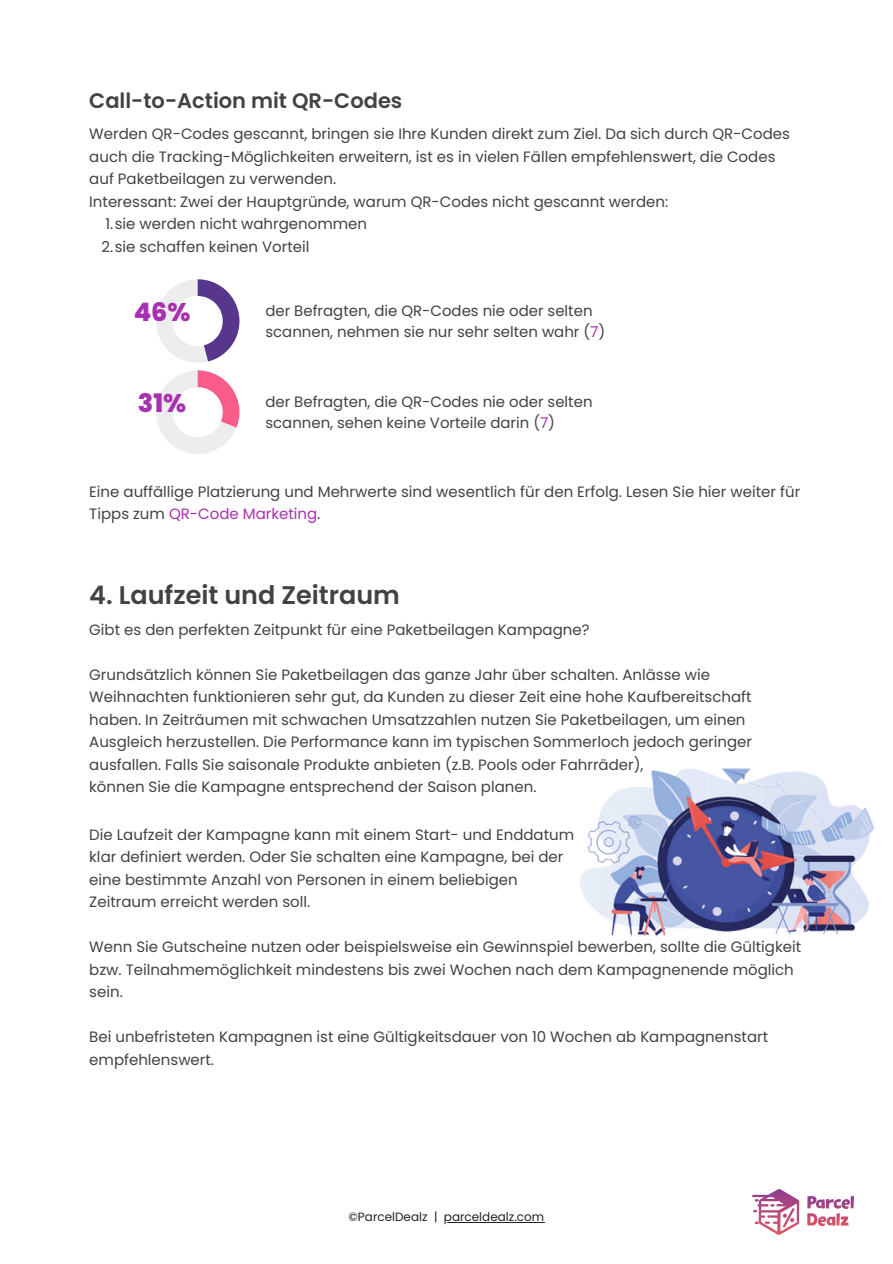
<style>
.page{position:relative;width:893px;height:1264px;background:#fff}
.page>*{position:absolute;margin:0;border:0;box-sizing:border-box;transform-origin:0 0}
.t1{font:600 25.5px "Poppins";color:#3f4440}
.t2{font:800 25.5px "Poppins";color:#a831af}
.t3{font:600 21px "Poppins";color:#3f4440}
.t4{font:15px/22.5px "Poppins";color:#3f4440}
.t5{font:12px "Poppins";color:#222221}
.s1{color:#a831af}
</style>
<div class="page">
<svg style="left:807px;top:1196px;width:46px;height:30px"></svg>
<svg style="left:752px;top:1189px;width:47px;height:45px"></svg>
<svg style="left:156px;top:279px;width:83px;height:84px"></svg>
<svg style="left:156px;top:370px;width:83px;height:84px"></svg>
<img style="left:580px;top:768px;width:295px;height:168px">
<hr style="left:444px;top:1221px;width:100px;height:1px;background:#222221">
<h2 class="t3" style="left:89px;top:86px;width:314px">Call-to-Action mit QR-Codes</h2>
<p class="t4" style="left:89px;top:123px;width:702px">Werden QR-Codes gescannt, bringen sie Ihre Kunden direkt zum Ziel. Da sich durch QR-Codes auch die Tracking-Möglichkeiten erweitern, ist es in vielen Fällen empfehlenswert, die Codes auf Paketbeilagen zu verwenden.<br>Interessant: Zwei der Hauptgründe, warum QR-Codes nicht gescannt werden:</p>
<p class="t4" style="left:101px;top:212px;width:267px">1.sie werden nicht wahrgenommen<br>2.sie schaffen keinen Vorteil</p>
<h1 class="t2" style="left:134px;top:294px;width:58px">46%</h1>
<p class="t4" style="left:265px;top:300px;width:341px;line-height:21.3px">der Befragten, die QR-Codes nie oder selten scannen, nehmen sie nur sehr selten wahr (<span class="s1">7</span>)</p>
<h1 class="t2" style="left:138px;top:385px;width:50px">31%</h1>
<p class="t4" style="left:265px;top:391px;width:328px;line-height:21.3px">der Befragten, die QR-Codes nie oder selten scannen, sehen keine Vorteile darin (<span class="s1">7</span>)</p>
<p class="t4" style="left:89px;top:480px;width:712px">Eine auffällige Platzierung und Mehrwerte sind wesentlich für den Erfolg. Lesen Sie hier weiter für<br>Tipps zum <span class="s1">QR-Code Marketing</span>.</p>
<h1 class="t1" style="left:89px;top:577px;width:312px">4. Laufzeit und Zeitraum</h1>
<p class="t4" style="left:89px;top:618px;width:502px">Gibt es den perfekten Zeitpunkt für eine Paketbeilagen Kampagne?</p>
<p class="t4" style="left:89px;top:663px;width:664px">Grundsätzlich können Sie Paketbeilagen das ganze Jahr über schalten. Anlässe wie Weihnachten funktionieren sehr gut, da Kunden zu dieser Zeit eine hohe Kaufbereitschaft haben. In Zeiträumen mit schwachen Umsatzzahlen nutzen Sie Paketbeilagen, um einen Ausgleich herzustellen. Die Performance kann im typischen Sommerloch jedoch geringer ausfallen. Falls Sie saisonale Produkte anbieten (z.B. Pools oder Fahrräder),<br>können Sie die Kampagne entsprechend der Saison planen.</p>
<p class="t4" style="left:89px;top:823px;width:486px">Die Laufzeit der Kampagne kann mit einem Start- und Enddatum klar definiert werden. Oder Sie schalten eine Kampagne, bei der eine bestimmte Anzahl von Personen in einem beliebigen Zeitraum erreicht werden soll.</p>
<p class="t4" style="left:89px;top:935px;width:713px">Wenn Sie Gutscheine nutzen oder beispielsweise ein Gewinnspiel bewerben, sollte die Gültigkeit bzw. Teilnahmemöglichkeit mindestens bis zwei Wochen nach dem Kampagnenende möglich sein.</p>
<p class="t4" style="left:89px;top:1025px;width:680px">Bei unbefristeten Kampagnen ist eine Gültigkeitsdauer von 10 Wochen ab Kampagnenstart empfehlenswert.</p>
<p class="t5" style="left:348px;top:1208px;width:197px">©ParcelDealz | parceldealz.com</p>
</div>
